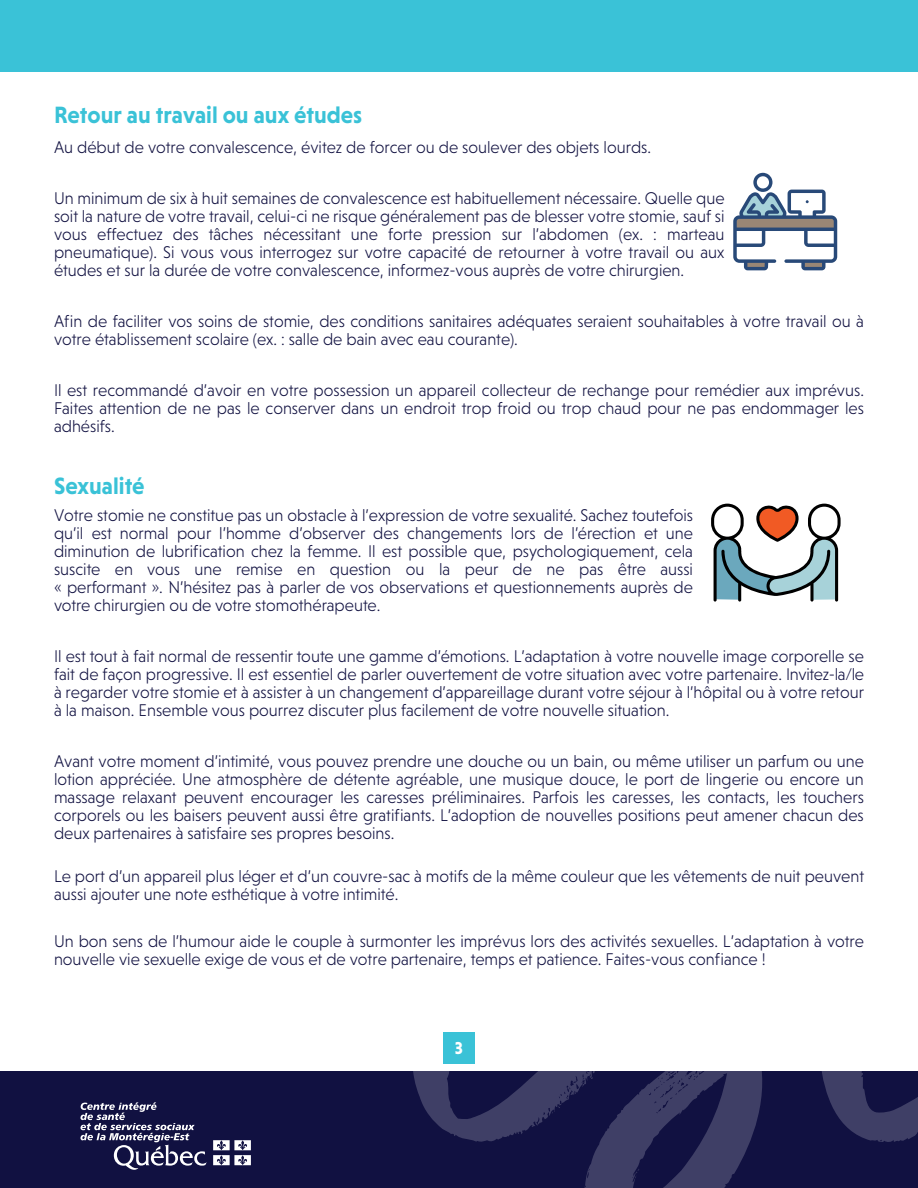
<style>
.page{position:relative;width:918px;height:1188px;background:#fff}
.page>*{position:absolute;margin:0;border:0;box-sizing:border-box;transform-origin:0 0}
._2023_-_Titre_0{font:700 24px "Niveau Grotesk";color:#3ac2d7;scale:.96 1}
._2023_-_textes_courant{font:700 24px "Niveau Grotesk";color:#3ac2d7;scale:.96 1}
._2023_-_Pagination{font:700 17.55px "Niveau Grotesk";color:#fff}
._2023_-_textes_courant-2{font:300 17.25px/18px "Niveau Grotesk";color:#111141;text-align:justify;scale:.96 1}
</style>
<div class="page">
<div style="left:0;top:1071px;width:918px;height:117px;background:#111141"></div>
<svg style="left:413px;top:1071px;width:505px;height:117px"></svg>
<svg style="left:551px;top:1106px;width:10px;height:8px"></svg>
<svg style="left:634px;top:1169px;width:5px;height:9px"></svg>
<div style="left:0;top:0;width:918px;height:72px;background:#3ac2d7"></div>
<div style="left:443px;top:1032px;width:32px;height:32px;background:#3ac2d7"></div>
<svg style="left:81px;top:1102px;width:126px;height:68px"></svg>
<svg style="left:213px;top:1140px;width:38px;height:25px"></svg>
<svg style="left:733px;top:173px;width:104px;height:97px"></svg>
<svg style="left:711px;top:504px;width:130px;height:98px"></svg>
<div style="left:714px;top:507px;width:27px;height:30px;background:#fff;border-radius:13px"></div>
<div style="left:811px;top:507px;width:27px;height:30px;background:#fff;border-radius:13px"></div>
<p class="_2023_-_Titre_0" style="left:54px;top:101px;width:323px">Retour au travail ou aux études</p>
<p class="_2023_-_textes_courant-2" style="left:54px;top:138px;width:624px">Au début de votre convalescence, évitez de forcer ou de soulever des objets lourds.</p>
<p class="_2023_-_textes_courant-2" style="left:54px;top:189px;width:700px">Un minimum de six à huit semaines de convalescence est habituellement nécessaire. Quelle que soit la nature de votre travail, celui-ci ne risque généralement pas de blesser votre stomie, sauf si vous effectuez des tâches nécessitant une forte pression sur l’abdomen (ex. : marteau pneumatique). Si vous vous interrogez sur votre capacité de retourner à votre travail ou aux études et sur la durée de votre convalescence, informez-vous auprès de votre chirurgien.</p>
<p class="_2023_-_textes_courant-2" style="left:54px;top:312px;width:845px">Afin de faciliter vos soins de stomie, des conditions sanitaires adéquates seraient souhaitables à votre travail ou à votre établissement scolaire (ex. : salle de bain avec eau courante).</p>
<p class="_2023_-_textes_courant-2" style="left:54px;top:381px;width:845px">Il est recommandé d’avoir en votre possession un appareil collecteur de rechange pour remédier aux imprévus.<br>Faites attention de ne pas le conserver dans un endroit trop froid ou trop chaud pour ne pas endommager les adhésifs.</p>
<p class="_2023_-_textes_courant" style="left:54px;top:472px;width:96px">Sexualité</p>
<p class="_2023_-_textes_courant-2" style="left:54px;top:506px;width:667px">Votre stomie ne constitue pas un obstacle à l’expression de votre sexualité. Sachez toutefois qu’il est normal pour l’homme d’observer des changements lors de l’érection et une diminution de lubrification chez la femme. Il est possible que, psychologiquement, cela suscite en vous une remise en question ou la peur de ne pas être aussi « performant ». N’hésitez pas à parler de vos observations et questionnements auprès de votre chirurgien ou de votre stomothérapeute.</p>
<p class="_2023_-_textes_courant-2" style="left:54px;top:647px;width:845px">Il est tout à fait normal de ressentir toute une gamme d’émotions. L’adaptation à votre nouvelle image corporelle se fait de façon progressive. Il est essentiel de parler ouvertement de votre situation avec votre partenaire. Invitez-la/le à regarder votre stomie et à assister à un changement d’appareillage durant votre séjour à l’hôpital ou à votre retour à la maison. Ensemble vous pourrez discuter plus facilement de votre nouvelle situation.</p>
<p class="_2023_-_textes_courant-2" style="left:54px;top:752px;width:845px">Avant votre moment d’intimité, vous pouvez prendre une douche ou un bain, ou même utiliser un parfum ou une lotion appréciée. Une atmosphère de détente agréable, une musique douce, le port de lingerie ou encore un massage relaxant peuvent encourager les caresses préliminaires. Parfois les caresses, les contacts, les touchers corporels ou les baisers peuvent aussi être gratifiants. L’adoption de nouvelles positions peut amener chacun des deux partenaires à satisfaire ses propres besoins.</p>
<p class="_2023_-_textes_courant-2" style="left:54px;top:867px;width:845px">Le port d’un appareil plus léger et d’un couvre-sac à motifs de la même couleur que les vêtements de nuit peuvent aussi ajouter une note esthétique à votre intimité.</p>
<p class="_2023_-_textes_courant-2" style="left:54px;top:933px;width:845px">Un bon sens de l’humour aide le couple à surmonter les imprévus lors des activités sexuelles. L’adaptation à votre nouvelle vie sexuelle exige de vous et de votre partenaire, temps et patience. Faites-vous confiance !</p>
<p class="_2023_-_Pagination" style="left:455px;top:1038px;width:10px">3</p>
</div>
